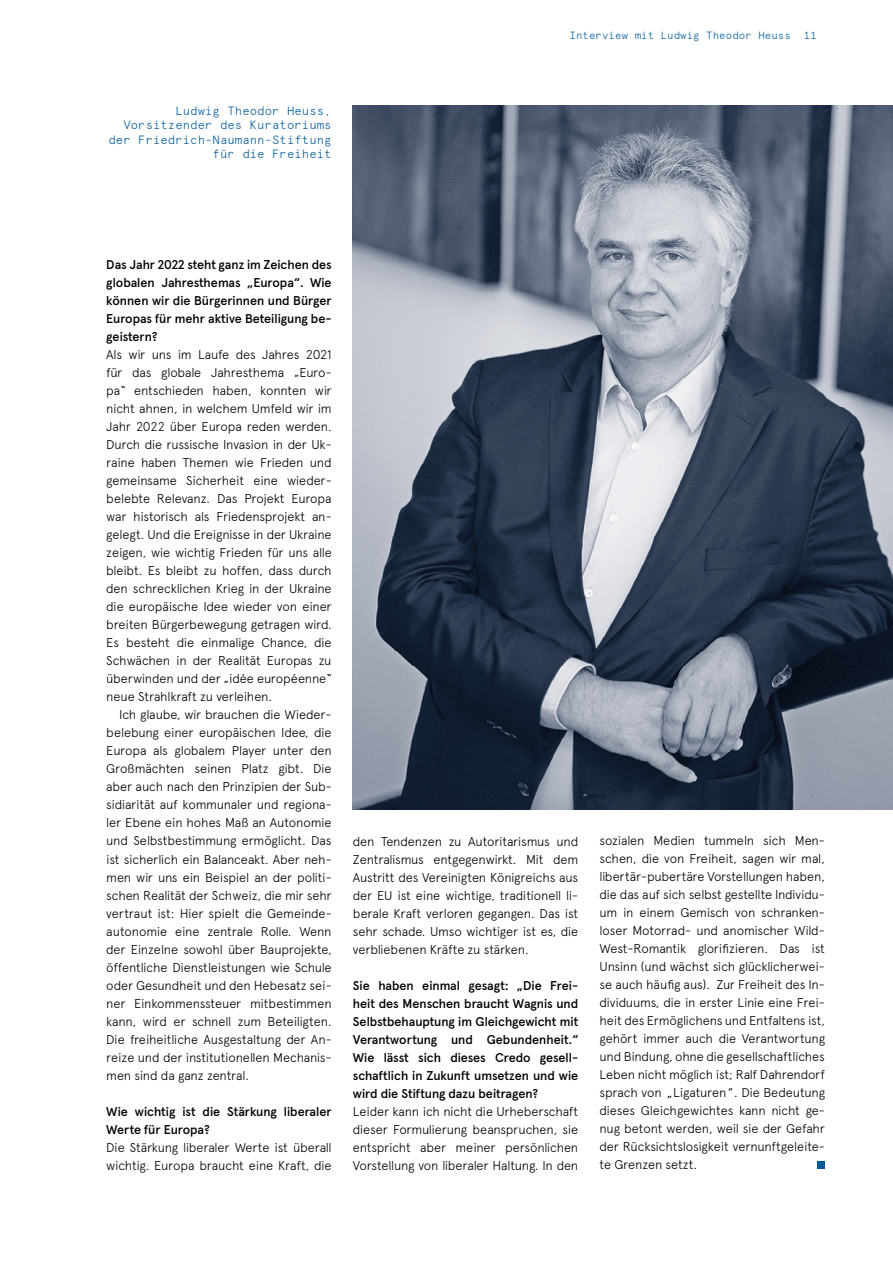
<style>
.page{position:relative;width:893px;height:1263px;background:#fff}
.page>*{position:absolute;margin:0;border:0;box-sizing:border-box;transform-origin:0 0}
.t1{font:300 12.75px/18px "Apercu";letter-spacing:-.015em;color:#000;text-align:justify}
.t2{font:500 12.75px/18px "Apercu Pro";color:#000;text-align:justify}
.t3{font:300 12px/14.4px "Apercu Mono Pro";color:#005a9b;text-align:right}
.t4{font:300 10.5px "Apercu Mono Pro";color:#005a9b}
.s1{font-family:"Apercu Mono Pro"}
</style>
<div class="page">
<div style="left:817px;top:1162px;width:8px;height:7px;background:#005a9b"></div>
<img style="left:353px;top:106px;width:540px;height:703px">
<p class="t3" style="left:108px;top:103px;width:225px">Ludwig Theodor Heuss,<br>Vorsitzender des Kuratoriums der Friedrich-Naumann-Stiftung für die Freiheit</p>
<p class="t4" style="left:570px;top:27px;width:223px">Interview mit Ludwig Theodor Heuss</p>
<p class="t4" style="left:804px;top:28px;width:15px">11</p>
<p class="t2" style="left:106px;top:255px;width:227px">Das Jahr 2022 steht ganz im Zeichen des globalen Jahresthemas „Europa“. Wie können wir die Bürgerinnen und Bürger Europas für mehr aktive Beteiligung be&shy;geistern?</p>
<p class="t1" style="left:106px;top:346px;width:227px">Als wir uns im Laufe des Jahres 2021 für das globale Jahresthema „Euro&shy;pa“ entschieden haben, konnten wir nicht ahnen, in welchem Umfeld wir im Jahr 2022 über Europa reden werden.<br>Durch die russische Invasion in der Uk&shy;raine haben Themen wie Frieden und gemeinsame Sicherheit eine wieder&shy;belebte Relevanz. Das Projekt Europa war historisch als Friedensprojekt an&shy;gelegt. Und die Ereignisse in der Ukraine zeigen, wie wichtig Frieden für uns alle bleibt. Es bleibt zu hoffen, dass durch den schrecklichen Krieg in der Ukraine die europäische Idee wieder von einer breiten Bürgerbewegung getragen wird.<br>Es besteht die einmalige Chance, die Schwächen in der Realität Europas zu überwinden und der „idée européenne“ neue Strahlkraft zu verleihen.</p>
<p class="t1" style="left:106px;top:706px;width:227px;text-indent:13px">Ich glaube, wir brauchen die Wieder&shy;belebung einer europäischen Idee, die Europa als globalem Player unter den Großmächten seinen Platz gibt. Die aber auch nach den Prinzipien der Sub&shy;sidiarität auf kommunaler und regiona&shy;ler Ebene ein hohes Maß an Autonomie und Selbstbestimmung ermöglicht. Das ist sicherlich ein Balanceakt. Aber neh&shy;men wir uns ein Beispiel an der politi&shy;schen Realität der Schweiz, die mir sehr vertraut ist: Hier spielt die Gemeinde&shy;autonomie eine zentrale Rolle. Wenn der Einzelne sowohl über Bauprojekte, öffentliche Dienstleistungen wie Schule oder Gesundheit und den Hebesatz sei&shy;ner Einkommenssteuer mitbestimmen kann, wird er schnell zum Beteiligten.<br>Die freiheitliche Ausgestaltung der An&shy;reize und der institutionellen Mechanis&shy;men sind da ganz zentral.</p>
<p class="t2" style="left:106px;top:1101px;width:227px">Wie wichtig ist die Stärkung liberaler<br>Werte für Europa?</p>
<p class="t1" style="left:106px;top:1138px;width:227px">Die Stärkung liberaler Werte ist überall wichtig. Europa braucht eine Kraft, die</p>
<p class="t1" style="left:353px;top:832px;width:227px">den Tendenzen zu Autoritarismus und Zentralismus entgegenwirkt. Mit dem Austritt des Vereinigten Königreichs aus der EU ist eine wichtige, traditionell li&shy;berale Kraft verloren gegangen. Das ist sehr schade. Umso wichtiger ist es, die verbliebenen Kräfte zu stärken.</p>
<p class="t2" style="left:353px;top:975px;width:227px">Sie haben einmal gesagt: „Die Frei&shy;heit des Menschen braucht Wagnis und Selbstbehauptung im Gleichgewicht mit Verantwortung und Gebundenheit.“ Wie lässt sich dieses Credo gesell&shy;schaftlich in Zukunft umsetzen und wie wird die Stiftung dazu beitragen?</p>
<p class="t1" style="left:353px;top:1102px;width:227px">Leider kann ich nicht die Urheberschaft dieser Formulierung beanspruchen, sie entspricht aber meiner persönlichen Vorstellung von liberaler Haltung. In den</p>
<p class="t1" style="left:600px;top:832px;width:227px">sozialen Medien tummeln sich Men&shy;schen, die von Freiheit, sagen wir mal, libertär-pubertäre Vorstellungen haben, die das auf sich selbst gestellte Individu&shy;um in einem Gemisch von schranken&shy;loser Motorrad- und anomischer Wild-West-Romantik glorifizieren. Das ist Unsinn (und wächst sich glücklicherwei&shy;se auch häufig aus). Zur Freiheit des In&shy;dividuums, die in erster Linie eine Frei&shy;heit des Ermöglichens und Entfaltens ist, gehört immer auch die Verantwortung und Bindung, ohne die gesellschaftliches Leben nicht möglich ist; Ralf Dahrendorf sprach von <span class="s1">„</span>Ligaturen<span class="s1">“</span>. Die Bedeutung dieses Gleichgewichtes kann nicht ge&shy;nug betont werden, weil sie der Gefahr der Rücksichtslosigkeit vernunftgeleite&shy;te Grenzen setzt.</p>
</div>
